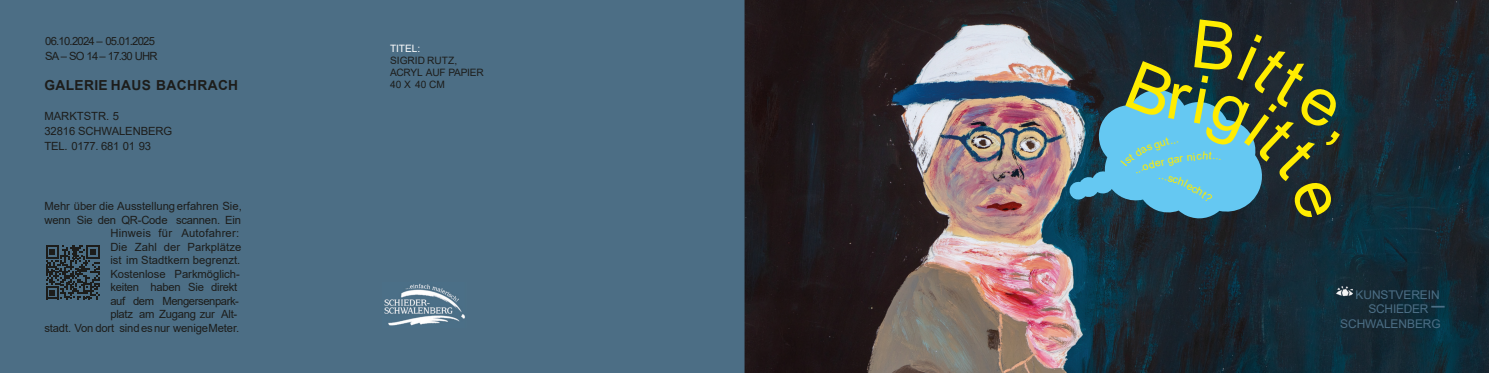
<style>
.page{position:relative;width:1489px;height:373px;background:#fff}
.page>*{position:absolute;margin:0;border:0;box-sizing:border-box;transform-origin:0 0}
.t1{font:700 13.75px "Arial";letter-spacing:.025em;color:#1d1d1b}
.t2{font:11.88px "Arial";letter-spacing:-.005em;color:#4c6e85}
.t3{font:11.25px/15px "Arial";letter-spacing:-.01em;color:#1d1d1b}
.t4{font:11.25px/15px "Arial";letter-spacing:-.065em;color:#1d1d1b}
.t5{font:11.25px "Arial";letter-spacing:.02em;color:#1d1d1b}
.t6{font:11.25px "Arial";letter-spacing:-.035em;color:#1d1d1b}
.t7{font:10.12px/12.1px "Arial";letter-spacing:-.01em;color:#1d1d1b}
.t8{font:10.12px "Arial";letter-spacing:-.005em;color:#fff}
.s1{font-size:24px}
</style>
<div class="page">
<div style="left:0;top:0;width:744px;height:372px;background:#4c6e85"></div>
<svg style="left:46px;top:245px;width:53px;height:54px"></svg>
<img style="left:384px;top:284px;width:81px;height:42px">
<img style="left:744px;top:0;width:744px;height:372px">
<svg style="left:1068px;top:86px;width:52px;height:134px"></svg>
<img style="left:1336px;top:282px;width:16px;height:16px">
<svg style="left:1120px;top:19px;width:222px;height:202px"></svg>
<p class="t4" style="left:45px;top:35px;width:114px">06.10.2024 – 05.01.2025<br>SA – SO 14 – 17.30 UHR</p>
<p class="t8" style="left:390px;top:44px;width:32px">TITEL:</p>
<p class="t7" style="left:390px;top:55px;width:95px">SIGRID RUTZ,<br>ACRYL AUF PAPIER<br>40 X 40 CM</p>
<p class="t1" style="left:44px;top:80px;width:195px">GALERIE HAUS BACHRACH</p>
<p class="t3" style="left:44px;top:110px;width:129px">MARKTSTR. 5<br>32816 SCHWALENBERG<br>TEL. 0177. 681 01 93</p>
<p class="t3" style="left:44px;top:199px;width:199px">Mehr über die Ausstellung erfahren Sie,</p>
<p class="t3" style="left:44px;top:213px;width:198px">wenn Sie den QR-Code scannen. Ein</p>
<p class="t5" style="left:110px;top:229px;width:130px">Hinweis für Autofahrer:</p>
<p class="t3" style="left:110px;top:240px;width:132px">Die Zahl der Parkplätze</p>
<p class="t3" style="left:110px;top:253px;width:131px">ist im Stadtkern begrenzt.</p>
<p class="t3" style="left:110px;top:267px;width:131px">Kostenlose Parkmöglich-</p>
<p class="t3" style="left:110px;top:280px;width:128px">keiten haben Sie direkt</p>
<p class="t6" style="left:110px;top:296px;width:130px">auf dem Mengersenpark-</p>
<p class="t3" style="left:110px;top:307px;width:128px">platz am Zugang zur Alt-</p>
<p class="t3" style="left:44px;top:321px;width:196px">stadt. Von dort sindesnur wenigeMeter.</p>
<p class="t2" style="left:1355px;top:290px;width:86px">KUNSTVEREIN</p>
<p class="t2" style="left:1368px;top:304px;width:78px">SCHIEDER <span class="s1">–</span></p>
<p class="t2" style="left:1340px;top:318px;width:102px">SCHWALENBERG</p>
</div>
